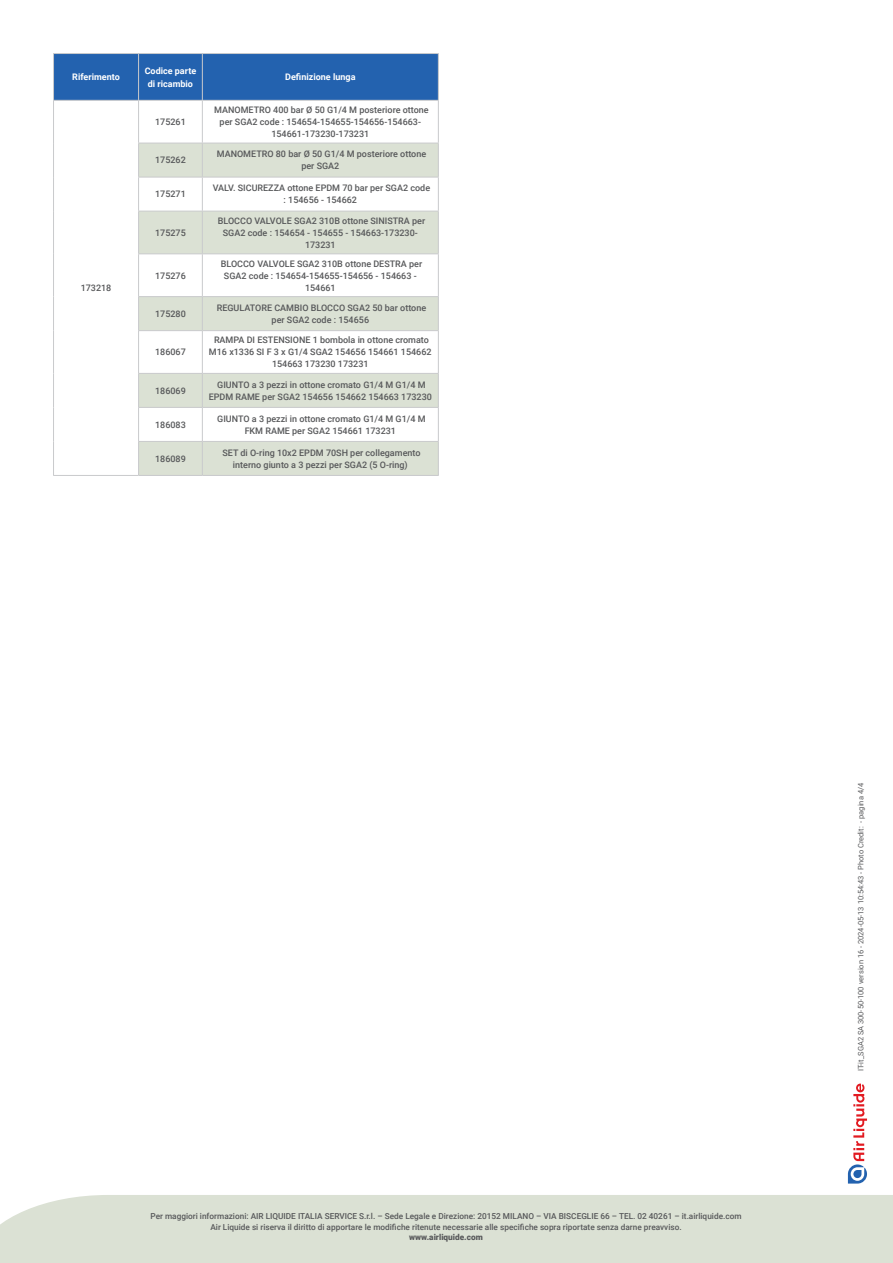
<style>
.page{position:relative;width:893px;height:1263px;background:#fff}
.page>*{position:absolute;margin:0;border:0;box-sizing:border-box;transform-origin:0 0}
.Tableau_texte_intérieur_centré{font:500 9px/12px "Roboto";color:#57585a;text-align:center}
.Tableau_entete_blanc{font:700 9px/13.5px "Roboto";color:#fff;text-align:center}
.t1{font:500 8.25px/10.5px "Roboto";color:#57585a;text-align:center}
.t2{font:900 8.25px "Roboto";color:#57585a}
.t3{font:7.5px "Roboto";color:#57585a}
</style>
<div class="page">
<div style="left:0;top:1195px;width:893px;height:68px;background:#dbe1d4"></div>
<svg style="left:848px;top:1083px;width:19px;height:100px"></svg>
<div style="left:54px;top:54px;width:384px;height:46px;background:#2362af"></div>
<svg style="left:139px;top:144px;width:299px;height:331px;fill:#dbe1d4"></svg>
<hr style="left:202px;top:101px;width:1px;height:42px;background:#c9cacc">
<hr style="left:138px;top:143px;width:64px;height:1px;background:#c9cacc">
<hr style="left:202px;top:143px;width:1px;height:34px;background:#c9cacc">
<hr style="left:138px;top:177px;width:64px;height:1px;background:#c9cacc">
<hr style="left:202px;top:177px;width:1px;height:34px;background:#c9cacc">
<hr style="left:138px;top:211px;width:64px;height:1px;background:#c9cacc">
<hr style="left:202px;top:211px;width:1px;height:42px;background:#c9cacc">
<hr style="left:138px;top:253px;width:64px;height:1px;background:#c9cacc">
<hr style="left:202px;top:254px;width:1px;height:42px;background:#c9cacc">
<hr style="left:138px;top:296px;width:64px;height:1px;background:#c9cacc">
<hr style="left:202px;top:297px;width:1px;height:33px;background:#c9cacc">
<hr style="left:138px;top:330px;width:64px;height:1px;background:#c9cacc">
<hr style="left:202px;top:331px;width:1px;height:42px;background:#c9cacc">
<hr style="left:138px;top:373px;width:64px;height:1px;background:#c9cacc">
<hr style="left:202px;top:374px;width:1px;height:33px;background:#c9cacc">
<hr style="left:138px;top:407px;width:64px;height:1px;background:#c9cacc">
<hr style="left:202px;top:408px;width:1px;height:33px;background:#c9cacc">
<hr style="left:138px;top:441px;width:64px;height:1px;background:#c9cacc">
<hr style="left:202px;top:442px;width:1px;height:33px;background:#c9cacc">
<hr style="left:139px;top:475px;width:63px;height:1px;background:#c9cacc">
<hr style="left:438px;top:101px;width:1px;height:42px;background:#c9cacc">
<hr style="left:202px;top:143px;width:237px;height:1px;background:#c9cacc">
<hr style="left:438px;top:143px;width:1px;height:34px;background:#c9cacc">
<hr style="left:202px;top:177px;width:237px;height:1px;background:#c9cacc">
<hr style="left:438px;top:177px;width:1px;height:34px;background:#c9cacc">
<hr style="left:202px;top:211px;width:237px;height:1px;background:#c9cacc">
<hr style="left:438px;top:211px;width:1px;height:42px;background:#c9cacc">
<hr style="left:202px;top:253px;width:237px;height:1px;background:#c9cacc">
<hr style="left:438px;top:254px;width:1px;height:42px;background:#c9cacc">
<hr style="left:202px;top:296px;width:237px;height:1px;background:#c9cacc">
<hr style="left:438px;top:297px;width:1px;height:33px;background:#c9cacc">
<hr style="left:202px;top:330px;width:237px;height:1px;background:#c9cacc">
<hr style="left:438px;top:331px;width:1px;height:42px;background:#c9cacc">
<hr style="left:202px;top:373px;width:237px;height:1px;background:#c9cacc">
<hr style="left:438px;top:374px;width:1px;height:33px;background:#c9cacc">
<hr style="left:202px;top:407px;width:237px;height:1px;background:#c9cacc">
<hr style="left:438px;top:408px;width:1px;height:33px;background:#c9cacc">
<hr style="left:202px;top:441px;width:237px;height:1px;background:#c9cacc">
<hr style="left:438px;top:442px;width:1px;height:33px;background:#c9cacc">
<hr style="left:202px;top:475px;width:237px;height:1px;background:#c9cacc">
<hr style="left:53px;top:53px;width:86px;height:1px;background:#c9cacc">
<hr style="left:53px;top:54px;width:1px;height:46px;background:#c9cacc">
<hr style="left:139px;top:53px;width:63px;height:1px;background:#c9cacc">
<hr style="left:138px;top:54px;width:1px;height:46px;background:#c9cacc">
<hr style="left:202px;top:53px;width:237px;height:1px;background:#c9cacc">
<hr style="left:202px;top:54px;width:1px;height:46px;background:#c9cacc">
<hr style="left:438px;top:54px;width:1px;height:46px;background:#c9cacc">
<hr style="left:53px;top:100px;width:86px;height:1px;background:#c9cacc">
<hr style="left:53px;top:101px;width:1px;height:42px;background:#c9cacc">
<hr style="left:139px;top:100px;width:63px;height:1px;background:#c9cacc">
<hr style="left:138px;top:101px;width:1px;height:42px;background:#c9cacc">
<hr style="left:202px;top:100px;width:237px;height:1px;background:#c9cacc">
<hr style="left:53px;top:143px;width:1px;height:34px;background:#c9cacc">
<hr style="left:138px;top:143px;width:1px;height:34px;background:#c9cacc">
<hr style="left:53px;top:177px;width:1px;height:34px;background:#c9cacc">
<hr style="left:138px;top:177px;width:1px;height:34px;background:#c9cacc">
<hr style="left:53px;top:211px;width:1px;height:43px;background:#c9cacc">
<hr style="left:138px;top:211px;width:1px;height:42px;background:#c9cacc">
<hr style="left:53px;top:254px;width:1px;height:43px;background:#c9cacc">
<hr style="left:138px;top:254px;width:1px;height:42px;background:#c9cacc">
<hr style="left:53px;top:297px;width:1px;height:34px;background:#c9cacc">
<hr style="left:138px;top:297px;width:1px;height:33px;background:#c9cacc">
<hr style="left:53px;top:331px;width:1px;height:42px;background:#c9cacc">
<hr style="left:138px;top:331px;width:1px;height:42px;background:#c9cacc">
<hr style="left:53px;top:373px;width:1px;height:34px;background:#c9cacc">
<hr style="left:138px;top:374px;width:1px;height:33px;background:#c9cacc">
<hr style="left:53px;top:407px;width:1px;height:34px;background:#c9cacc">
<hr style="left:138px;top:408px;width:1px;height:33px;background:#c9cacc">
<hr style="left:53px;top:441px;width:1px;height:34px;background:#c9cacc">
<hr style="left:138px;top:442px;width:1px;height:33px;background:#c9cacc">
<hr style="left:53px;top:475px;width:86px;height:1px;background:#c9cacc">
<p class="Tableau_entete_blanc" style="left:72px;top:70px;width:49px">Riferimento</p>
<p class="Tableau_entete_blanc" style="left:145px;top:63px;width:53px">Codice parte di ricambio</p>
<p class="Tableau_entete_blanc" style="left:285px;top:70px;width:72px">Definizione lunga</p>
<p class="Tableau_texte_intérieur_centré" style="left:155px;top:116px;width:32px">175261</p>
<p class="Tableau_texte_intérieur_centré" style="left:214px;top:104px;width:216px">MANOMETRO 400 bar Ø 50 G1/4 M posteriore ottone per SGA2 code : 154654-154655-154656-154663-<br>154661-173230-173231</p>
<p class="Tableau_texte_intérieur_centré" style="left:81px;top:282px;width:32px">173218</p>
<p class="Tableau_texte_intérieur_centré" style="left:155px;top:154px;width:32px">175262</p>
<p class="Tableau_texte_intérieur_centré" style="left:217px;top:148px;width:211px">MANOMETRO 80 bar Ø 50 G1/4 M posteriore ottone per SGA2</p>
<p class="Tableau_texte_intérieur_centré" style="left:155px;top:188px;width:32px">175271</p>
<p class="Tableau_texte_intérieur_centré" style="left:213px;top:182px;width:219px">VALV. SICUREZZA ottone EPDM 70 bar per SGA2 code : 154656 - 154662</p>
<p class="Tableau_texte_intérieur_centré" style="left:155px;top:226px;width:32px">175275</p>
<p class="Tableau_texte_intérieur_centré" style="left:218px;top:214px;width:209px">BLOCCO VALVOLE SGA2 310B ottone SINISTRA per<br>SGA2 code : 154654 - 154655 - 154663-173230-<br>173231</p>
<p class="Tableau_texte_intérieur_centré" style="left:155px;top:269px;width:32px">175276</p>
<p class="Tableau_texte_intérieur_centré" style="left:221px;top:257px;width:203px">BLOCCO VALVOLE SGA2 310B ottone DESTRA per<br>SGA2 code : 154654-154655-154656 - 154663 -<br>154661</p>
<p class="Tableau_texte_intérieur_centré" style="left:155px;top:307px;width:32px">175280</p>
<p class="Tableau_texte_intérieur_centré" style="left:217px;top:301px;width:211px">REGULATORE CAMBIO BLOCCO SGA2 50 bar ottone per SGA2 code : 154656</p>
<p class="Tableau_texte_intérieur_centré" style="left:155px;top:346px;width:32px">186067</p>
<p class="Tableau_texte_intérieur_centré" style="left:209px;top:334px;width:224px">RAMPA DI ESTENSIONE 1 bombola in ottone cromato<br>M16 x1336 SI F 3 x G1/4 SGA2 154656 154661 154662<br>154663 173230 173231</p>
<p class="Tableau_texte_intérieur_centré" style="left:155px;top:384px;width:32px">186069</p>
<p class="Tableau_texte_intérieur_centré" style="left:209px;top:378px;width:225px">GIUNTO a 3 pezzi in ottone cromato G1/4 M G1/4 M<br>EPDM RAME per SGA2 154656 154662 154663 173230</p>
<p class="Tableau_texte_intérieur_centré" style="left:155px;top:418px;width:32px">186083</p>
<p class="Tableau_texte_intérieur_centré" style="left:217px;top:412px;width:210px">GIUNTO a 3 pezzi in ottone cromato G1/4 M G1/4 M<br>FKM RAME per SGA2 154661 173231</p>
<p class="Tableau_texte_intérieur_centré" style="left:155px;top:452px;width:32px">186089</p>
<p class="Tableau_texte_intérieur_centré" style="left:222px;top:446px;width:200px">SET di O-ring 10x2 EPDM 70SH per collegamento interno giunto a 3 pezzi per SGA2 (5 O-ring)</p>
<p class="t1" style="left:150px;top:1211px;width:593px">Per maggiori informazioni: AIR LIQUIDE ITALIA SERVICE S.r.l. – Sede Legale e Direzione: 20152 MILANO – VIA BISCEGLIE 66 – TEL. 02 40261 – it.airliquide.com<br>Air Liquide si riserva il diritto di apportare le modifiche ritenute necessarie alle specifiche sopra riportate senza darne preavviso.</p>
<p class="t2" style="left:409px;top:1231px;width:75px">www.airliquide.com</p>
<p class="t3" style="left:856px;top:1071px;width:290px;rotate:-90deg">IT-it_SGA2 SA 300-50-100 version 16 - 2024-05-13 10:54:43 - Photo Credit: - pagina 4/4</p>
</div>
